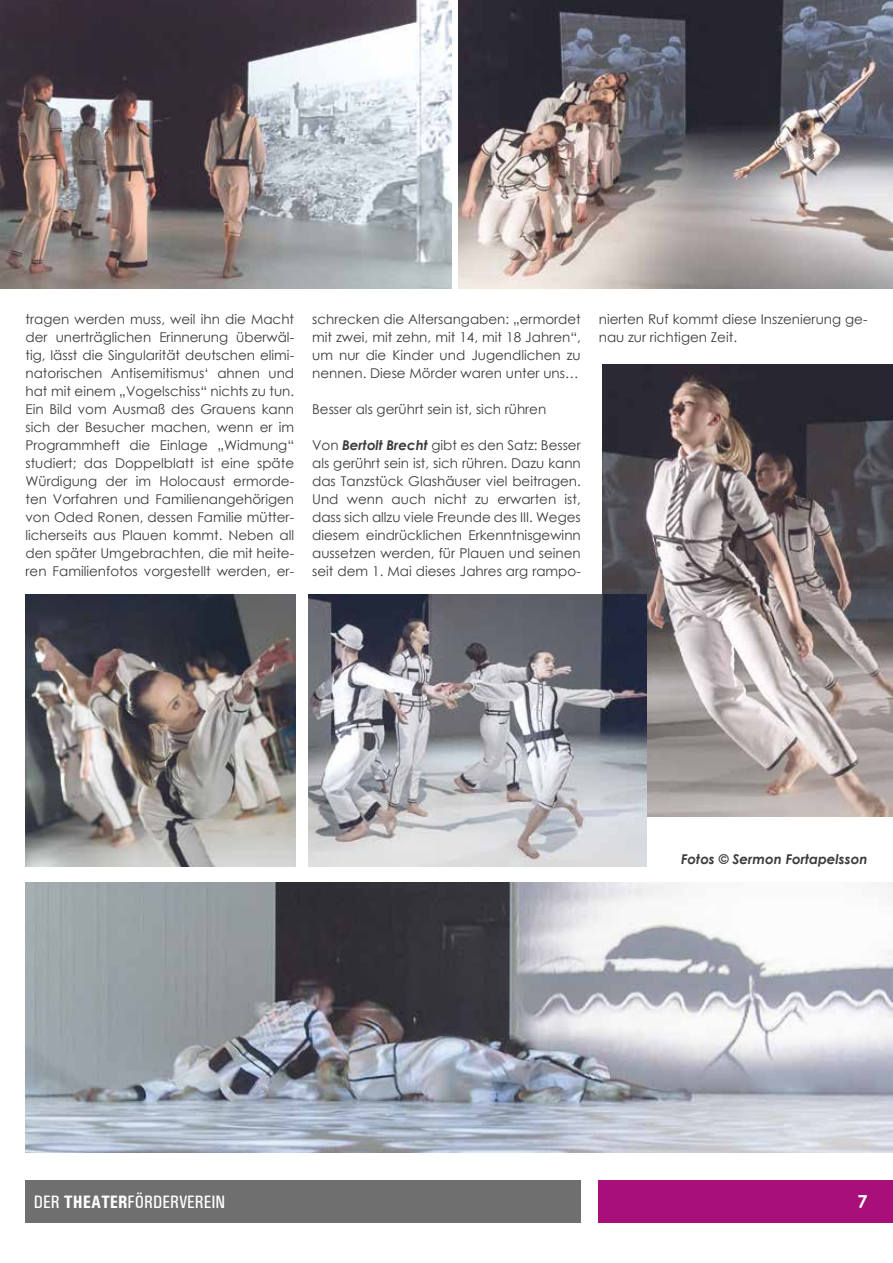
<style>
.page{position:relative;width:893px;height:1263px;background:#fff}
.page>*{position:absolute;margin:0;border:0;box-sizing:border-box;transform-origin:0 0}
.t1{font:500 condensed 18px "Univers";color:#fff}
.t2{font:700 18px "Century Gothic";color:#fff}
.t3{font:13.5px/18px "Century Gothic";color:#3c3c3b;text-align:justify}
.t4{font:italic 700 13.5px "Century Gothic";color:#3c3c3b}
.s1{font-weight:700;font-style:italic}
.s2{font-weight:700}
</style>
<div class="page">
<div style="left:599px;top:1180px;width:294px;height:42px;background:#a80f79"></div>
<div style="left:25px;top:1180px;width:556px;height:42px;background:#706f6f"></div>
<img style="left:458px;top:0;width:435px;height:288px">
<img style="left:0;top:0;width:451px;height:288px">
<img style="left:602px;top:364px;width:291px;height:453px">
<img style="left:26px;top:594px;width:269px;height:272px">
<img style="left:26px;top:882px;width:867px;height:270px">
<img style="left:308px;top:594px;width:338px;height:272px">
<p class="t3" style="left:26px;top:310px;width:270px">tragen werden muss, weil ihn die Macht der unerträglichen Erinnerung überwäl&shy;tig, lässt die Singularität deutschen elimi&shy;natorischen Antisemitismus‘ ahnen und hat mit einem „Vogelschiss“ nichts zu tun.<br>Ein Bild vom Ausmaß des Grauens kann sich der Besucher machen, wenn er im Programmheft die Einlage „Widmung“ studiert; das Doppelblatt ist eine späte Würdigung der im Holocaust ermorde&shy;ten Vorfahren und Familienangehörigen von Oded Ronen, dessen Familie mütter&shy;licherseits aus Plauen kommt. Neben all den später Umgebrachten, die mit heite&shy;ren Familienfotos vorgestellt werden, er-</p>
<p class="t3" style="left:312px;top:310px;width:270px">schrecken die Altersangaben: „ermordet mit zwei, mit zehn, mit 14, mit 18 Jahren“, um nur die Kinder und Jugendlichen zu nennen. Diese Mörder waren unter uns…</p>
<p class="t3" style="left:312px;top:400px;width:236px">Besser als gerührt sein ist, sich rühren</p>
<p class="t3" style="left:312px;top:436px;width:270px">Von <span class="s1">Bertolt Brecht</span> gibt es den Satz: Besser als gerührt sein ist, sich rühren. Dazu kann das Tanzstück Glashäuser viel beitragen.<br>Und wenn auch nicht zu erwarten ist, dass sich allzu viele Freunde des III. Weges diesem eindrücklichen Erkenntnisgewinn aussetzen werden, für Plauen und seinen seit dem 1. Mai dieses Jahres arg rampo-</p>
<p class="t3" style="left:599px;top:310px;width:270px">nierten Ruf kommt diese Inszenierung ge&shy;nau zur richtigen Zeit.</p>
<p class="t4" style="left:681px;top:849px;width:188px">Fotos © Sermon Fortapelsson</p>
<h1 class="t1" style="left:34px;top:1191px;width:193px">DER <span class="s2">THEATER</span>FÖRDERVEREIN</h1>
<h1 class="t2" style="left:857px;top:1188px;width:12px">7</h1>
</div>
